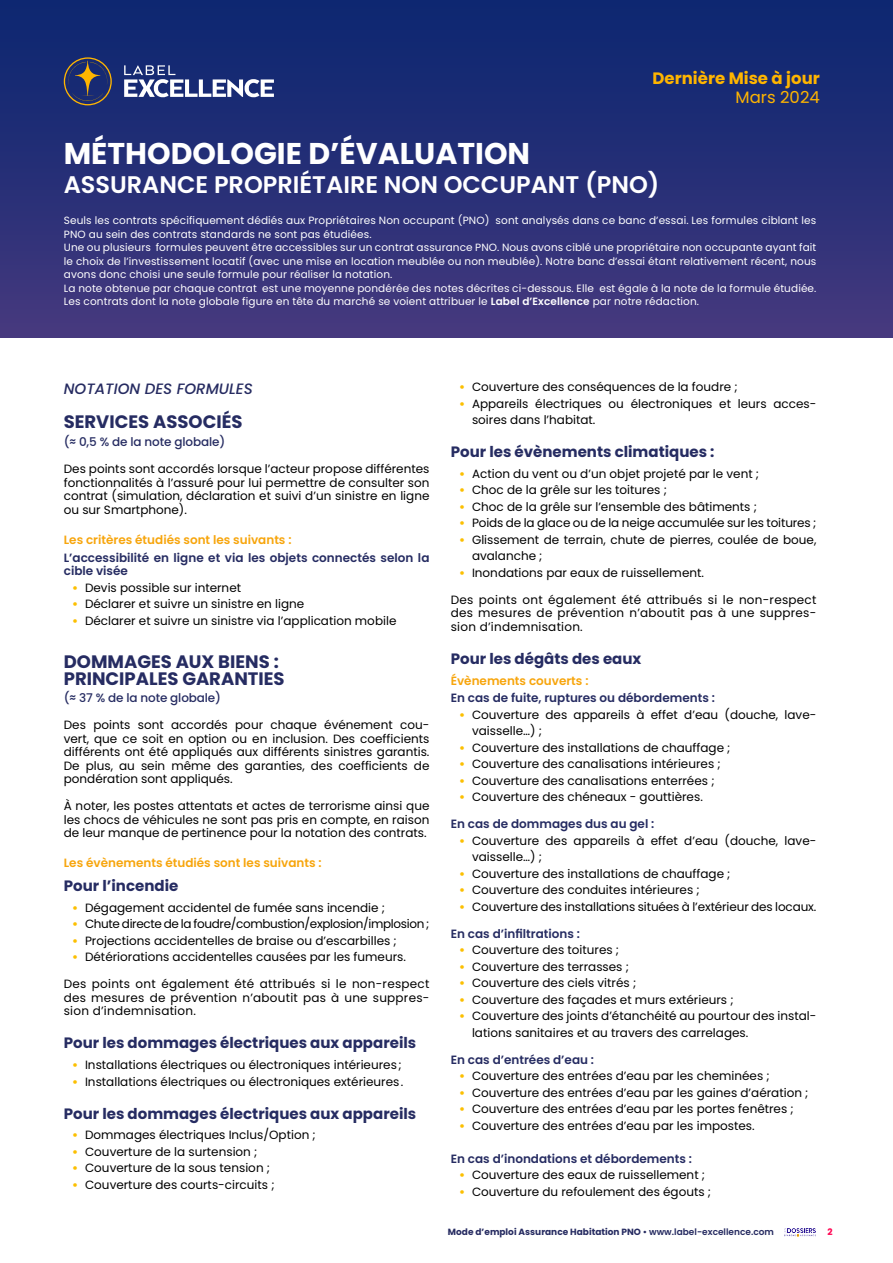
<style>
.page{position:relative;width:893px;height:1263px;background:#fff}
.page>*{position:absolute;margin:0;border:0;box-sizing:border-box;transform-origin:0 0}
.t1{font:700 30px "Poppins";color:#fff}
.t2{font:600 24px "Poppins";color:#fff}
.t3{font:700 18px/16.5px "Poppins";color:#262c62}
.t4{font:700 16.5px "Poppins";color:#ffb500}
.t5{font:16.5px "Poppins";color:#ffb500}
.t6{font:700 15px "Poppins";color:#262c62}
.t7{font:italic 500 15px "Poppins";color:#262b61}
.t8{font:12px/13.5px "Poppins";color:#000;text-align:justify}
.t9{font:600 12px/13.5px "Poppins";color:#262c62}
.t10{font:600 12px "Poppins";color:#f7a50c}
.t11{font:12px "Poppins";letter-spacing:-.03em;color:#000}
.t12{font:500 12px "Poppins";letter-spacing:-.01em;color:#262c62}
.t13{font:10.5px/13.5px "Poppins";letter-spacing:.01em;color:#fff}
.t14{font:700 9px "Poppins";color:#262b61}
.t15{font:700 9px "Poppins";color:#ff0050}
.s1{font-weight:600}
.s2{font-weight:700;color:#fcbf00}
</style>
<div class="page">
<img style="left:784px;top:1228px;width:32px;height:9px">
<div style="left:0;top:0;width:893px;height:338px;background:linear-gradient(to bottom,#092670,#44387e)"></div>
<svg style="left:64px;top:57px;width:48px;height:48px;background:#3d415f"></svg>
<svg style="left:124px;top:65px;width:150px;height:32px"></svg>
<h3 class="t4" style="left:653px;top:68px;width:169px">Dernière Mise à jour</h3>
<h3 class="t5" style="left:736px;top:88px;width:86px">Mars 2024</h3>
<h1 class="t1" style="left:64px;top:136px;width:468px">MÉTHODOLOGIE D’ÉVALUATION</h1>
<h2 class="t2" style="left:64px;top:171px;width:597px">ASSURANCE PROPRIÉTAIRE NON OCCUPANT (PNO)</h2>
<p class="t13" style="left:64px;top:214px;width:754px">Seuls les contrats spécifiquement dédiés aux Propriétaires Non occupant (PNO) sont analysés dans ce banc d’essai. Les formules ciblant les PNO au sein des contrats standards ne sont pas étudiées.<br>Une ou plusieurs formules peuvent être accessibles sur un contrat assurance PNO. Nous avons ciblé une propriétaire non occupante ayant fait le choix de l’investissement locatif (avec une mise en location meublée ou non meublée). Notre banc d’essai étant relativement récent, nous avons donc choisi une seule formule pour réaliser la notation.<br>La note obtenue par chaque contrat est une moyenne pondérée des notes décrites ci-dessous. Elle est égale à la note de la formule étudiée.<br>Les contrats dont la note globale figure en tête du marché se voient attribuer le <span class="s1">Label d’Excellence</span> par notre rédaction.</p>
<p class="t7" style="left:64px;top:380px;width:191px">NOTATION DES FORMULES</p>
<h3 class="t3" style="left:64px;top:414px;width:180px">SERVICES ASSOCIÉS</h3>
<p class="t12" style="left:64px;top:435px;width:163px">(≈ 0,5 % de la note globale)</p>
<p class="t8" style="left:64px;top:462px;width:367px">Des points sont accordés lorsque l’acteur propose différentes fonctionnalités à l’assuré pour lui permettre de consulter son contrat (simulation, déclaration et suivi d’un sinistre en ligne ou sur Smartphone).</p>
<p class="t10" style="left:64px;top:533px;width:229px">Les critères étudiés sont les suivants :</p>
<p class="t9" style="left:64px;top:551px;width:367px">L’accessibilité en ligne et via les objets connectés selon la cible visée</p>
<p class="t8" style="left:72px;top:581px;width:170px"><span class="s2">•</span> Devis possible sur internet</p>
<p class="t8" style="left:72px;top:597px;width:234px"><span class="s2">•</span> Déclarer et suivre un sinistre en ligne</p>
<p class="t8" style="left:72px;top:614px;width:326px"><span class="s2">•</span> Déclarer et suivre un sinistre via l’application mobile</p>
<h3 class="t3" style="left:64px;top:653px;width:222px">DOMMAGES AUX BIENS :<br>PRINCIPALES GARANTIES</h3>
<p class="t12" style="left:64px;top:691px;width:159px">(≈ 37 % de la note globale)</p>
<p class="t8" style="left:64px;top:718px;width:367px">Des points sont accordés pour chaque événement cou&shy;vert, que ce soit en option ou en inclusion. Des coefficients différents ont été appliqués aux différents sinistres garantis.<br>De plus, au sein même des garanties, des coefficients de pondération sont appliqués.</p>
<p class="t8" style="left:64px;top:799px;width:367px">À noter, les postes attentats et actes de terrorisme ainsi que les chocs de véhicules ne sont pas pris en compte, en raison de leur manque de pertinence pour la notation des contrats.</p>
<p class="t10" style="left:64px;top:856px;width:259px">Les évènements étudiés sont les suivants :</p>
<p class="t6" style="left:64px;top:877px;width:116px">Pour l’incendie</p>
<p class="t8" style="left:72px;top:901px;width:314px"><span class="s2">•</span> Dégagement accidentel de fumée sans incendie ;</p>
<p class="t11" style="left:72px;top:917px;width:359px"><span class="s2">•</span> Chute directe de la foudre/combustion/explosion/implosion ;</p>
<p class="t8" style="left:72px;top:934px;width:326px"><span class="s2">•</span> Projections accidentelles de braise ou d’escarbilles ;</p>
<p class="t8" style="left:72px;top:950px;width:335px"><span class="s2">•</span> Détériorations accidentelles causées par les fumeurs.</p>
<p class="t8" style="left:64px;top:977px;width:367px">Des points ont également été attribués si le non-respect des mesures de prévention n’aboutit pas à une suppres&shy;sion d’indemnisation.</p>
<p class="t6" style="left:64px;top:1034px;width:354px">Pour les dommages électriques aux appareils</p>
<p class="t8" style="left:72px;top:1058px;width:331px"><span class="s2">•</span> Installations électriques ou électroniques intérieures;</p>
<p class="t8" style="left:72px;top:1075px;width:333px"><span class="s2">•</span> Installations électriques ou électroniques extérieures.</p>
<p class="t6" style="left:64px;top:1104px;width:354px">Pour les dommages électriques aux appareils</p>
<p class="t8" style="left:72px;top:1128px;width:245px"><span class="s2">•</span> Dommages électriques Inclus/Option ;</p>
<p class="t8" style="left:72px;top:1145px;width:187px"><span class="s2">•</span> Couverture de la surtension ;</p>
<p class="t8" style="left:72px;top:1161px;width:199px"><span class="s2">•</span> Couverture de la sous tension ;</p>
<p class="t8" style="left:72px;top:1178px;width:204px"><span class="s2">•</span> Couverture des courts-circuits ;</p>
<p class="t8" style="left:459px;top:380px;width:280px"><span class="s2">•</span> Couverture des conséquences de la foudre ;</p>
<p class="t8" style="left:472px;top:395px;width:346px;line-height:16.5px;text-indent:-13px"><span class="s2">•</span> Appareils électriques ou électroniques et leurs acces&shy;soires dans l’habitat.</p>
<p class="t6" style="left:451px;top:443px;width:265px">Pour les évènements climatiques :</p>
<p class="t8" style="left:459px;top:467px;width:301px"><span class="s2">•</span> Action du vent ou d’un objet projeté par le vent ;</p>
<p class="t8" style="left:459px;top:483px;width:209px"><span class="s2">•</span> Choc de la grêle sur les toitures ;</p>
<p class="t8" style="left:459px;top:500px;width:299px"><span class="s2">•</span> Choc de la grêle sur l’ensemble des bâtiments ;</p>
<p class="t8" style="left:459px;top:516px;width:359px"><span class="s2">•</span> Poids de la glace ou de la neige accumulée sur les toitures ;</p>
<p class="t8" style="left:472px;top:531px;width:346px;line-height:16.5px;text-indent:-13px"><span class="s2">•</span> Glissement de terrain, chute de pierres, coulée de boue, avalanche ;</p>
<p class="t8" style="left:459px;top:566px;width:246px"><span class="s2">•</span> Inondations par eaux de ruissellement.</p>
<p class="t8" style="left:451px;top:593px;width:367px">Des points ont également été attribués si le non-respect des mesures de prévention n’aboutit pas à une suppres&shy;sion d’indemnisation.</p>
<p class="t6" style="left:451px;top:650px;width:192px">Pour les dégâts des eaux</p>
<p class="t10" style="left:451px;top:673px;width:139px">Évènements couverts :</p>
<p class="t9" style="left:451px;top:691px;width:266px">En cas de fuite, ruptures ou débordements :</p>
<p class="t8" style="left:472px;top:706px;width:346px;line-height:16.5px;text-indent:-13px"><span class="s2">•</span> Couverture des appareils à effet d’eau (douche, lave&shy;vaisselle…) ;</p>
<p class="t8" style="left:459px;top:741px;width:273px"><span class="s2">•</span> Couverture des installations de chauffage ;</p>
<p class="t8" style="left:459px;top:757px;width:263px"><span class="s2">•</span> Couverture des canalisations intérieures ;</p>
<p class="t8" style="left:459px;top:774px;width:257px"><span class="s2">•</span> Couverture des canalisations enterrées ;</p>
<p class="t8" style="left:459px;top:790px;width:245px"><span class="s2">•</span> Couverture des chéneaux - gouttières.</p>
<p class="t9" style="left:451px;top:817px;width:205px">En cas de dommages dus au gel :</p>
<p class="t8" style="left:472px;top:832px;width:346px;line-height:16.5px;text-indent:-13px"><span class="s2">•</span> Couverture des appareils à effet d’eau (douche, lave&shy;vaisselle…) ;</p>
<p class="t8" style="left:459px;top:867px;width:273px"><span class="s2">•</span> Couverture des installations de chauffage ;</p>
<p class="t8" style="left:459px;top:883px;width:242px"><span class="s2">•</span> Couverture des conduites intérieures ;</p>
<p class="t8" style="left:459px;top:900px;width:359px"><span class="s2">•</span> Couverture des installations situées à l’extérieur des locaux.</p>
<p class="t9" style="left:451px;top:927px;width:131px">En cas d’infiltrations :</p>
<p class="t8" style="left:459px;top:943px;width:161px"><span class="s2">•</span> Couverture des toitures ;</p>
<p class="t8" style="left:459px;top:960px;width:171px"><span class="s2">•</span> Couverture des terrasses ;</p>
<p class="t8" style="left:459px;top:976px;width:178px"><span class="s2">•</span> Couverture des ciels vitrés ;</p>
<p class="t8" style="left:459px;top:993px;width:276px"><span class="s2">•</span> Couverture des façades et murs extérieurs ;</p>
<p class="t8" style="left:472px;top:1008px;width:346px;line-height:16.5px;text-indent:-13px"><span class="s2">•</span> Couverture des joints d’étanchéité au pourtour des instal&shy;lations sanitaires et au travers des carrelages.</p>
<p class="t9" style="left:451px;top:1053px;width:145px">En cas d’entrées d’eau :</p>
<p class="t8" style="left:459px;top:1069px;width:312px"><span class="s2">•</span> Couverture des entrées d’eau par les cheminées ;</p>
<p class="t8" style="left:459px;top:1086px;width:351px"><span class="s2">•</span> Couverture des entrées d’eau par les gaines d’aération ;</p>
<p class="t8" style="left:459px;top:1102px;width:336px"><span class="s2">•</span> Couverture des entrées d’eau par les portes fenêtres ;</p>
<p class="t8" style="left:459px;top:1119px;width:297px"><span class="s2">•</span> Couverture des entrées d’eau par les impostes.</p>
<p class="t9" style="left:451px;top:1152px;width:243px">En cas d’inondations et débordements :</p>
<p class="t8" style="left:459px;top:1168px;width:247px"><span class="s2">•</span> Couverture des eaux de ruissellement ;</p>
<p class="t8" style="left:459px;top:1185px;width:253px"><span class="s2">•</span> Couverture du refoulement des égouts ;</p>
<p class="t14" style="left:448px;top:1226px;width:328px">Mode d’emploi Assurance Habitation PNO <span class="s1">• www.label-excellence.com</span></p>
<p class="t15" style="left:828px;top:1226px;width:7px">2</p>
</div>
